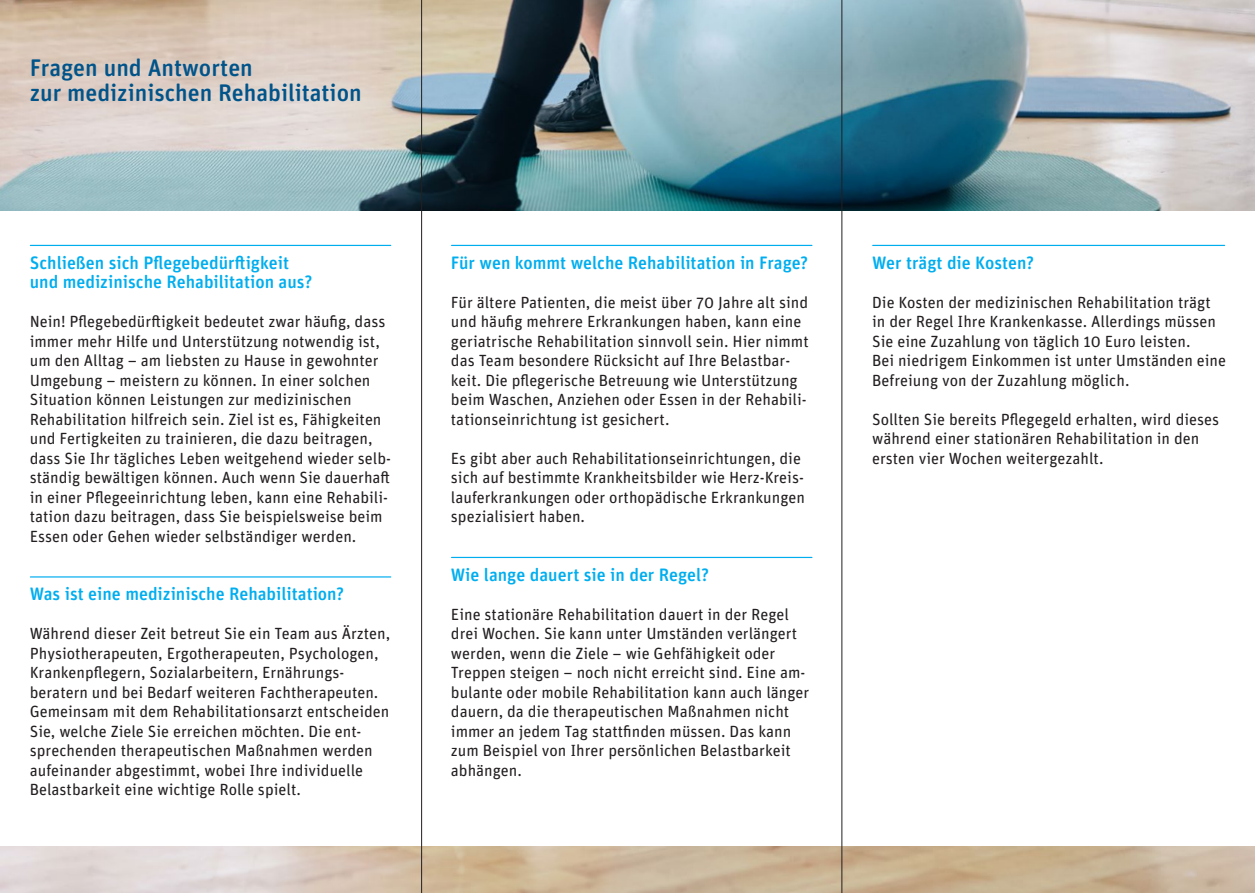
<style>
.page{position:relative;width:1255px;height:893px;background:#fff}
.page>*{position:absolute;margin:0;border:0;box-sizing:border-box;transform-origin:0 0}
.t1{font:500 24px/25.5px "Unit Rounded OT";color:#01548a}
.t2{font:500 18px/19.5px "Unit Rounded OT";color:#00aeef}
.t3{font:16.2px/19.5px "Unit Rounded OT";color:#231f20}
</style>
<div class="page">
<img style="left:0;top:0;width:1254px;height:210px">
<img style="left:0;top:846px;width:1254px;height:47px">
<hr style="left:30px;top:245px;width:361px;height:1px;background:#00aeef">
<hr style="left:30px;top:576px;width:361px;height:2px;background:#00aeef">
<hr style="left:451px;top:245px;width:361px;height:1px;background:#00aeef">
<hr style="left:451px;top:557px;width:361px;height:1px;background:#00aeef">
<hr style="left:872px;top:245px;width:352px;height:1px;background:#00aeef">
<hr style="left:421px;top:0;width:1px;height:893px;background:#231f20">
<hr style="left:841px;top:0;width:1px;height:893px;background:#231f20">
<h1 class="t1" style="left:30px;top:54px;width:333px">Fragen und Antworten<br>zur medizinischen Rehabilitation</h1>
<p class="t2" style="left:30px;top:252px;width:284px">Schließen sich Pflegebedürftigkeit und medizinische Rehabilitation aus?</p>
<p class="t3" style="left:30px;top:311px;width:363px">Nein! Pflegebedürftigkeit bedeutet zwar häufig, dass immer mehr Hilfe und Unterstützung notwendig ist, um den Alltag – am liebsten zu Hause in gewohnter Umgebung – meistern zu können. In einer solchen Situation können Leistungen zur medizinischen Rehabilitation hilfreich sein. Ziel ist es, Fähigkeiten und Fertigkeiten zu trainieren, die dazu beitragen, dass Sie Ihr tägliches Leben weitgehend wieder selb&shy;ständig bewältigen können. Auch wenn Sie dauerhaft in einer Pflegeeinrichtung leben, kann eine Rehabili&shy;tation dazu beitragen, dass Sie beispielsweise beim Essen oder Gehen wieder selbständiger werden.</p>
<p class="t2" style="left:30px;top:584px;width:316px">Was ist eine medizinische Rehabilitation?</p>
<p class="t3" style="left:30px;top:623px;width:362px">Während dieser Zeit betreut Sie ein Team aus Ärzten, Physiotherapeuten, Ergotherapeuten, Psychologen, Krankenpflegern, Sozialarbeitern, Ernährungs&shy;beratern und bei Bedarf weiteren Fachtherapeuten.<br>Gemeinsam mit dem Rehabilitationsarzt entscheiden Sie, welche Ziele Sie erreichen möchten. Die ent&shy;sprechenden therapeutischen Maßnahmen werden aufeinander abgestimmt, wobei Ihre individuelle Belastbarkeit eine wichtige Rolle spielt.</p>
<p class="t2" style="left:451px;top:252px;width:359px">Für wen kommt welche Rehabilitation in Frage?</p>
<p class="t3" style="left:451px;top:292px;width:359px">Für ältere Patienten, die meist über 70 Jahre alt sind und häufig mehrere Erkrankungen haben, kann eine geriatrische Rehabilitation sinnvoll sein. Hier nimmt das Team besondere Rücksicht auf Ihre Belastbar&shy;keit. Die pflegerische Betreuung wie Unterstützung beim Waschen, Anziehen oder Essen in der Rehabili&shy;tationseinrichtung ist gesichert.</p>
<p class="t3" style="left:451px;top:448px;width:355px">Es gibt aber auch Rehabilitationseinrichtungen, die sich auf bestimmte Krankheitsbilder wie Herz-Kreis&shy;lauferkrankungen oder orthopädische Erkrankungen spezialisiert haben.</p>
<p class="t2" style="left:451px;top:564px;width:260px">Wie lange dauert sie in der Regel?</p>
<p class="t3" style="left:451px;top:604px;width:360px">Eine stationäre Rehabilitation dauert in der Regel drei Wochen. Sie kann unter Umständen verlängert werden, wenn die Ziele – wie Gehfähigkeit oder Treppen steigen – noch nicht erreicht sind. Eine am&shy;bulante oder mobile Rehabilitation kann auch länger dauern, da die therapeutischen Maßnahmen nicht immer an jedem Tag stattfinden müssen. Das kann zum Beispiel von Ihrer persönlichen Belastbarkeit abhängen.</p>
<p class="t2" style="left:872px;top:252px;width:163px">Wer trägt die Kosten?</p>
<p class="t3" style="left:872px;top:292px;width:355px">Die Kosten der medizinischen Rehabilitation trägt in der Regel Ihre Krankenkasse. Allerdings müssen Sie eine Zuzahlung von täglich 10 Euro leisten.<br>Bei niedrigem Einkommen ist unter Umständen eine Befreiung von der Zuzahlung möglich.</p>
<p class="t3" style="left:872px;top:409px;width:348px">Sollten Sie bereits Pflegegeld erhalten, wird dieses während einer stationären Rehabilitation in den ersten vier Wochen weitergezahlt.</p>
</div>
